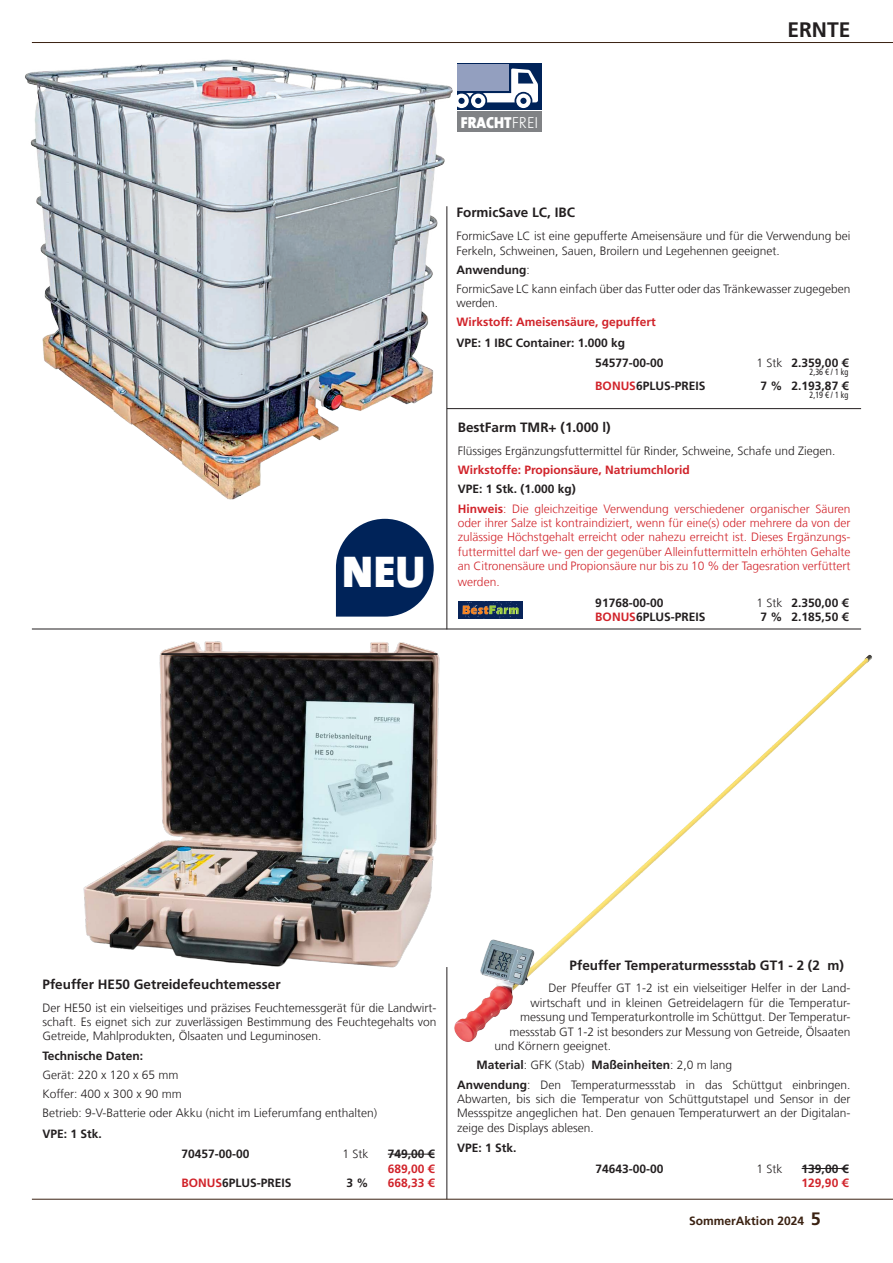
<style>
.page{position:relative;width:893px;height:1263px;background:#fff}
.page>*{position:absolute;margin:0;border:0;box-sizing:border-box;transform-origin:0 0}
.t1{font:900 45px "The Sans Black Caps";color:#fff}
.t2{font:700 21px "Frutiger LT Com";color:#231f20}
.t3{font:900 16.05px "The Sans";color:#fff;scale:.93 1}
.t4{font:700 13.5px "Frutiger LT Com";color:#231f20}
.t5{font:300 12px/14.4px "Frutiger LT Com";color:#231f20}
.t6{font:300 12px/14.4px "Frutiger LT Com";color:#d1232a}
.t7{font:700 12px/20.4px "Frutiger LT Com";color:#231f20}
.t8{font:700 12px "Frutiger LT Com";color:#d1232a}
.t9{font:700 12px "Frutiger LT Com";color:#3a2111}
.t10{font:condensed 9px "Frutiger LT Com";color:#231f20;scale:.9 1}
.s1{font-weight:300}
.s2{font-weight:700}
.s3{color:#d1232a}
.s4{font-weight:700;color:#231f20}
.s5{font-size:18px}
</style>
<div class="page">
<hr style="left:447px;top:408px;width:414px;height:1px;background:#231f20">
<hr style="left:446px;top:967px;width:1px;height:232px;background:#231f20">
<hr style="left:446px;top:206px;width:1px;height:423px;background:#231f20">
<hr style="left:32px;top:629px;width:829px;height:1px;background:#231f20">
<img style="left:31px;top:629px;width:461px;height:339px">
<img style="left:25px;top:59px;width:428px;height:441px">
<hr style="left:802px;top:1168px;width:46px;height:1px;background:#231f20">
<hr style="left:388px;top:1154px;width:46px;height:1px;background:#231f20">
<hr style="left:162px;top:654px;width:275px;height:1px;background:#231f20">
<img style="left:418px;top:637px;width:454px;height:427px">
<div style="left:457px;top:64px;width:85px;height:46px;background:#002359"></div>
<div style="left:457px;top:64px;width:51px;height:27px;background:#939fbf"></div>
<svg style="left:457px;top:68px;width:81px;height:40px"></svg>
<div style="left:457px;top:112px;width:85px;height:20px;background:#808285"></div>
<svg style="left:336px;top:519px;width:98px;height:98px"></svg>
<hr style="left:32px;top:1199px;width:861px;height:1px;background:#3a2111">
<hr style="left:32px;top:42px;width:861px;height:1px;background:#3a2111">
<div style="left:459px;top:602px;width:64px;height:17px;background:#082459"></div>
<svg style="left:462px;top:602px;width:57px;height:17px"></svg>
<h1 class="t1" style="left:342px;top:534px;width:85px">NEU</h1>
<h3 class="t3" style="left:461px;top:109px;width:85px">FRACHT<span class="s1">FREI</span></h3>
<h2 class="t2" style="left:787px;top:17px;width:65px">ERNTE</h2>
<p class="t4" style="left:456px;top:205px;width:120px">FormicSave LC, IBC</p>
<p class="t5" style="left:456px;top:229px;width:396px">FormicSave LC ist eine gepufferte Ameisensäure und für die Verwendung bei<br>Ferkeln, Schweinen, Sauen, Broilern und Legehennen geeignet.</p>
<p class="t5" style="left:456px;top:261px;width:396px;line-height:18.6px"><span class="s2">Anwendung</span>:<br>FormicSave LC kann einfach über das Futter oder das Tränkewasser zugegeben</p>
<p class="t5" style="left:456px;top:296px;width:43px">werden.</p>
<p class="t8" style="left:456px;top:315px;width:201px">Wirkstoff: Ameisensäure, gepuffert</p>
<p class="t7" style="left:595px;top:332px;width:70px;text-indent:-139px">VPE: 1 IBC Container: 1.000 kg<br>54577-00-00</p>
<p class="t7" style="left:756px;top:353px;width:93px"><span class="s1">1 Stk</span> 2.359,00 €</p>
<p class="t10" style="left:810px;top:367px;width:45px">2,36 € / 1 kg</p>
<p class="t7" style="left:595px;top:375px;width:112px"><span class="s3">BONUS</span>6PLUS-PREIS</p>
<p class="t7" style="left:760px;top:375px;width:89px">7 % 2.193,87 €</p>
<p class="t10" style="left:810px;top:389px;width:45px">2,19 € / 1 kg</p>
<p class="t4" style="left:458px;top:419px;width:154px">BestFarm TMR+ (1.000 l)</p>
<p class="t5" style="left:458px;top:444px;width:379px">Flüssiges Ergänzungsfuttermittel für Rinder, Schweine, Schafe und Ziegen.</p>
<p class="t8" style="left:458px;top:463px;width:234px">Wirkstoffe: Propionsäure, Natriumchlorid</p>
<p class="t6" style="left:458px;top:480px;width:394px;line-height:19.2px"><span class="s4">VPE: 1 Stk. (1.000 kg)<br></span><span class="s2">Hinweis</span>: Die gleichzeitige Verwendung verschiedener organischer Säuren</p>
<p class="t6" style="left:458px;top:516px;width:394px;text-align:justify">oder ihrer Salze ist kontraindiziert, wenn für eine(s) oder mehrere da von der zulässige Höchstgehalt erreicht oder nahezu erreicht ist. Dieses Ergänzungs&shy;futtermittel darf we- gen der gegenüber Alleinfuttermitteln erhöhten Gehalte an Citronensäure und Propionsäure nur bis zu 10 % der Tagesration verfüttert</p>
<p class="t6" style="left:458px;top:575px;width:43px">werden.</p>
<p class="t7" style="left:595px;top:592px;width:70px">91768-00-00</p>
<p class="t7" style="left:756px;top:592px;width:93px"><span class="s1">1 Stk</span> 2.350,00 €</p>
<p class="t7" style="left:595px;top:607px;width:112px"><span class="s3">BONUS</span>6PLUS-PREIS</p>
<p class="t7" style="left:760px;top:607px;width:89px">7 % 2.185,50 €</p>
<p class="t4" style="left:43px;top:976px;width:240px">Pfeuffer HE50 Getreidefeuchtemesser</p>
<p class="t5" style="left:43px;top:1000px;width:396px;text-align:justify">Der HE50 ist ein vielseitiges und präzises Feuchtemessgerät für die Landwirt&shy;schaft. Es eignet sich zur zuverlässigen Bestimmung des Feuchtegehalts von Getreide, Mahlprodukten, Ölsaaten und Leguminosen.</p>
<p class="t7" style="left:43px;top:1045px;width:102px">Technische Daten:</p>
<p class="t5" style="left:43px;top:1065px;width:336px;line-height:19.2px">Gerät: 220 x 120 x 65 mm<br>Koffer: 400 x 300 x 90 mm<br>Betrieb: 9-V-Batterie oder Akku (nicht im Lieferumfang enthalten)</p>
<p class="t7" style="left:43px;top:1123px;width:61px">VPE: 1 Stk.</p>
<p class="t7" style="left:181px;top:1144px;width:70px">70457-00-00</p>
<p class="t5" style="left:343px;top:1147px;width:28px">1 Stk</p>
<p class="t7" style="left:388px;top:1144px;width:48px">749,00 €</p>
<p class="t8" style="left:388px;top:1161px;width:48px">689,00 €</p>
<p class="t7" style="left:181px;top:1172px;width:112px"><span class="s3">BONUS</span>6PLUS-PREIS</p>
<p class="t7" style="left:347px;top:1172px;width:24px">3 %</p>
<p class="t8" style="left:388px;top:1175px;width:48px">668,33 €</p>
<p class="t4" style="left:570px;top:957px;width:276px">Pfeuffer Temperaturmessstab GT1 - 2 (2 m)</p>
<p class="t5" style="left:549px;top:981px;width:303px">Der Pfeuffer GT 1-2 ist ein vielseitiger Helfer in der Land-</p>
<p class="t5" style="left:531px;top:995px;width:321px">wirtschaft und in kleinen Getreidelagern für die Temperatur-</p>
<p class="t5" style="left:520px;top:1010px;width:332px">messung und Temperaturkontrolle im Schüttgut. Der Temperatur-</p>
<p class="t5" style="left:510px;top:1024px;width:342px">messstab GT 1-2 ist besonders zur Messung von Getreide, Ölsaaten</p>
<p class="t5" style="left:495px;top:1039px;width:118px">und Körnern geeignet.</p>
<p class="t5" style="left:457px;top:1055px;width:395px;line-height:19.2px;text-indent:20px"><span class="s2">Material</span>: GFK (Stab) <span class="s2">Maßeinheiten</span>: 2,0 m lang<br><span class="s2">Anwendung</span>: Den Temperaturmessstab in das Schüttgut einbringen.</p>
<p class="t5" style="left:457px;top:1092px;width:395px;text-align:justify">Abwarten, bis sich die Temperatur von Schüttgutstapel und Sensor in der Messspitze angeglichen hat. Den genauen Temperaturwert an der Digitalan&shy;zeige des Displays ablesen.</p>
<p class="t7" style="left:457px;top:1138px;width:61px">VPE: 1 Stk.</p>
<p class="t7" style="left:595px;top:1158px;width:70px">74643-00-00</p>
<p class="t5" style="left:756px;top:1161px;width:28px">1 Stk</p>
<p class="t7" style="left:802px;top:1158px;width:48px">139,00 €</p>
<p class="t8" style="left:802px;top:1176px;width:48px">129,90 €</p>
<p class="t9" style="left:689px;top:1214px;width:133px">SommerAktion 2024 <span class="s5">5</span></p>
</div>
